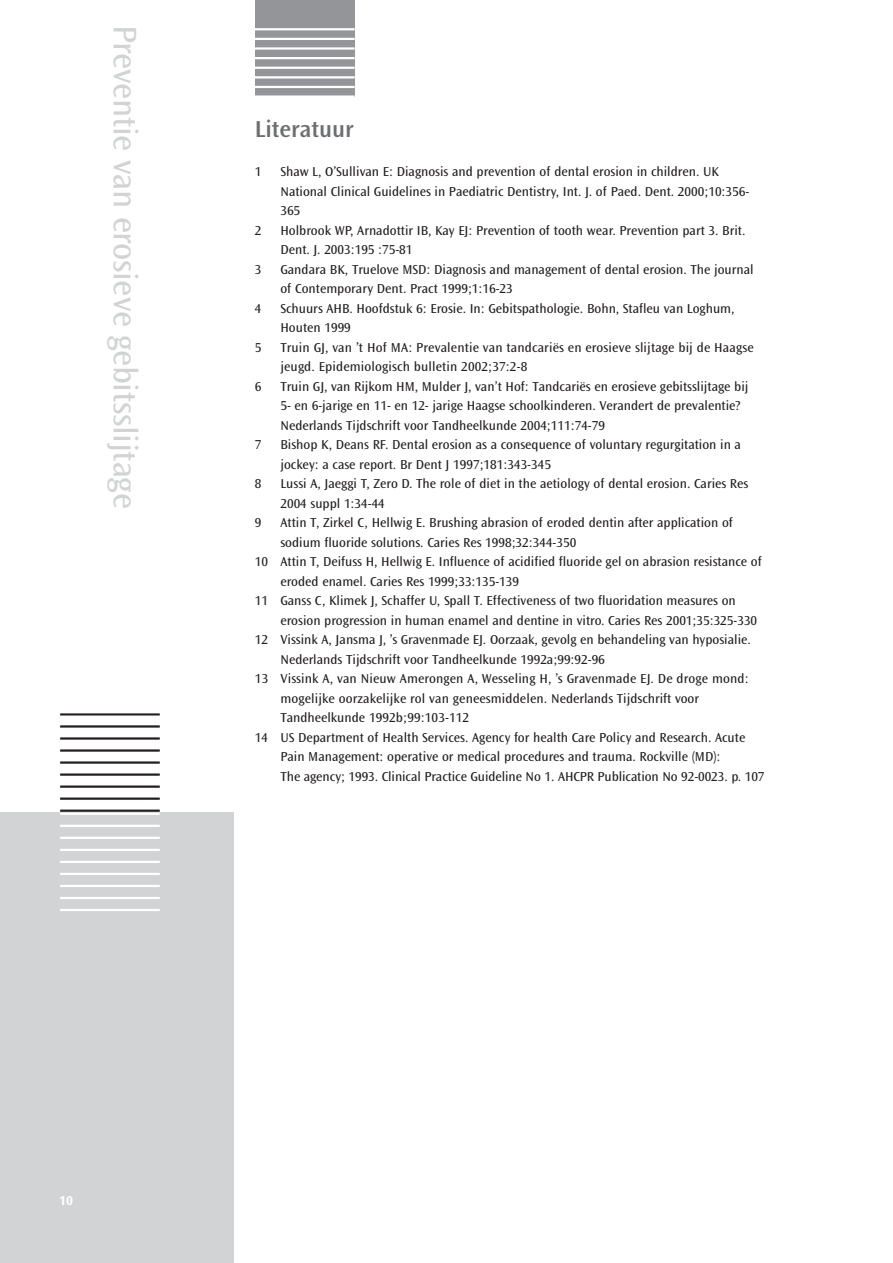
<style>
.page{position:relative;width:893px;height:1263px;background:#fff}
.page>*{position:absolute;margin:0;border:0;box-sizing:border-box;transform-origin:0 0}
.t1{font:33.9px "Ocean Sans MM 403 475";letter-spacing:-.01em;color:#d1d3d4}
.t2{font:24px "Ocean Sans MM 512 475";color:#6d6e70}
.t3{font:13.5px/19.5px "Ocean Sans MM 403 475";color:#231f20}
.t4{font:13.5px "Ocean Sans MM 648 475";color:#fff}
</style>
<div class="page">
<div style="left:0;top:812px;width:234px;height:451px;background:#d1d3d4"></div>
<hr style="left:60px;top:813px;width:100px;height:2px;background:#fff">
<hr style="left:60px;top:825px;width:100px;height:2px;background:#fff">
<hr style="left:60px;top:837px;width:100px;height:2px;background:#fff">
<hr style="left:60px;top:849px;width:100px;height:2px;background:#fff">
<hr style="left:60px;top:861px;width:100px;height:2px;background:#fff">
<hr style="left:60px;top:873px;width:100px;height:2px;background:#fff">
<hr style="left:60px;top:885px;width:100px;height:2px;background:#fff">
<hr style="left:60px;top:897px;width:100px;height:2px;background:#fff">
<hr style="left:60px;top:909px;width:100px;height:2px;background:#fff">
<hr style="left:60px;top:713px;width:100px;height:2px;background:#231f20">
<hr style="left:60px;top:725px;width:100px;height:3px;background:#231f20">
<hr style="left:60px;top:737px;width:100px;height:3px;background:#231f20">
<hr style="left:60px;top:749px;width:100px;height:3px;background:#231f20">
<hr style="left:60px;top:761px;width:100px;height:3px;background:#231f20">
<hr style="left:60px;top:773px;width:100px;height:3px;background:#231f20">
<hr style="left:60px;top:785px;width:100px;height:3px;background:#231f20">
<hr style="left:60px;top:797px;width:100px;height:3px;background:#231f20">
<hr style="left:60px;top:809px;width:100px;height:3px;background:#231f20">
<div style="left:255px;top:1px;width:100px;height:96px;background:#939598"></div>
<hr style="left:255px;top:28px;width:100px;height:2px;background:#fff">
<hr style="left:255px;top:38px;width:100px;height:2px;background:#fff">
<hr style="left:255px;top:47px;width:100px;height:3px;background:#fff">
<hr style="left:255px;top:57px;width:100px;height:2px;background:#fff">
<hr style="left:255px;top:67px;width:100px;height:2px;background:#fff">
<hr style="left:255px;top:76px;width:100px;height:2px;background:#fff">
<hr style="left:255px;top:86px;width:100px;height:2px;background:#fff">
<hr style="left:255px;top:95px;width:100px;height:3px;background:#fff">
<h1 class="t1" style="left:139px;top:25px;width:485px;rotate:90deg">Preventie van erosieve gebitsslijtage</h1>
<h2 class="t2" style="left:255px;top:119px;width:100px">Literatuur</h2>
<p class="t3" style="left:255px;top:163px;width:8px">1</p>
<p class="t3" style="left:280px;top:163px;width:470px">Shaw L, O’Sullivan E: Diagnosis and prevention of dental erosion in children. UK<br>National Clinical Guidelines in Paediatric Dentistry, Int. J. of Paed. Dent. 2000;10:356-<br>365</p>
<p class="t3" style="left:255px;top:221px;width:8px">2</p>
<p class="t3" style="left:280px;top:221px;width:467px">Holbrook WP, Arnadottir IB, Kay EJ: Prevention of tooth wear. Prevention part 3. Brit.<br>Dent. J. 2003:195 :75-81</p>
<p class="t3" style="left:255px;top:260px;width:8px">3</p>
<p class="t3" style="left:280px;top:260px;width:475px">Gandara BK, Truelove MSD: Diagnosis and management of dental erosion. The journal of Contemporary Dent. Pract 1999;1:16-23</p>
<p class="t3" style="left:255px;top:299px;width:8px">4</p>
<p class="t3" style="left:280px;top:299px;width:456px">Schuurs AHB. Hoofdstuk 6: Erosie. In: Gebitspathologie. Bohn, Stafleu van Loghum,<br>Houten 1999</p>
<p class="t3" style="left:255px;top:338px;width:8px">5</p>
<p class="t3" style="left:280px;top:338px;width:475px">Truin GJ, van ’t Hof MA: Prevalentie van tandcariës en erosieve slijtage bij de Haagse jeugd. Epidemiologisch bulletin 2002;37:2-8</p>
<p class="t3" style="left:255px;top:377px;width:8px">6</p>
<p class="t3" style="left:280px;top:377px;width:469px">Truin GJ, van Rijkom HM, Mulder J, van’t Hof: Tandcariës en erosieve gebitsslijtage bij<br>5- en 6-jarige en 11- en 12- jarige Haagse schoolkinderen. Verandert de prevalentie?<br>Nederlands Tijdschrift voor Tandheelkunde 2004;111:74-79</p>
<p class="t3" style="left:255px;top:436px;width:8px">7</p>
<p class="t3" style="left:280px;top:436px;width:462px">Bishop K, Deans RF. Dental erosion as a consequence of voluntary regurgitation in a jockey: a case report. Br Dent J 1997;181:343-345</p>
<p class="t3" style="left:255px;top:475px;width:8px">8</p>
<p class="t3" style="left:280px;top:475px;width:469px">Lussi A, Jaeggi T, Zero D. The role of diet in the aetiology of dental erosion. Caries Res<br>2004 suppl 1:34-44</p>
<p class="t3" style="left:255px;top:514px;width:8px">9</p>
<p class="t3" style="left:280px;top:514px;width:454px">Attin T, Zirkel C, Hellwig E. Brushing abrasion of eroded dentin after application of</p>
<p class="t3" style="left:280px;top:533px;width:297px">sodium fluoride solutions. Caries Res 1998;32:344-350</p>
<p class="t3" style="left:255px;top:553px;width:508px">10 Attin T, Deifuss H, Hellwig E. Influence of acidified fluoride gel on abrasion resistance of</p>
<p class="t3" style="left:280px;top:572px;width:240px">eroded enamel. Caries Res 1999;33:135-139</p>
<p class="t3" style="left:255px;top:592px;width:482px">11 Ganss C, Klimek J, Schaffer U, Spall T. Effectiveness of two fluoridation measures on</p>
<p class="t3" style="left:280px;top:611px;width:478px">erosion progression in human enamel and dentine in vitro. Caries Res 2001;35:325-330</p>
<p class="t3" style="left:255px;top:631px;width:497px">12 Vissink A, Jansma J, ’s Gravenmade EJ. Oorzaak, gevolg en behandeling van hyposialie.</p>
<p class="t3" style="left:280px;top:650px;width:326px">Nederlands Tijdschrift voor Tandheelkunde 1992a;99:92-96</p>
<p class="t3" style="left:255px;top:670px;width:495px">13 Vissink A, van Nieuw Amerongen A, Wesseling H, ’s Gravenmade EJ. De droge mond:</p>
<p class="t3" style="left:280px;top:689px;width:420px">mogelijke oorzakelijke rol van geneesmiddelen. Nederlands Tijdschrift voor</p>
<p class="t3" style="left:280px;top:709px;width:190px">Tandheelkunde 1992b;99:103-112</p>
<p class="t3" style="left:255px;top:728px;width:492px">14 US Department of Health Services. Agency for health Care Policy and Research. Acute</p>
<p class="t3" style="left:280px;top:748px;width:442px">Pain Management: operative or medical procedures and trauma. Rockville (MD):</p>
<p class="t3" style="left:280px;top:767px;width:486px">The agency; 1993. Clinical Practice Guideline No 1. AHCPR Publication No 92-0023. p. 107</p>
<p class="t4" style="left:59px;top:1195px;width:16px">10</p>
</div>
